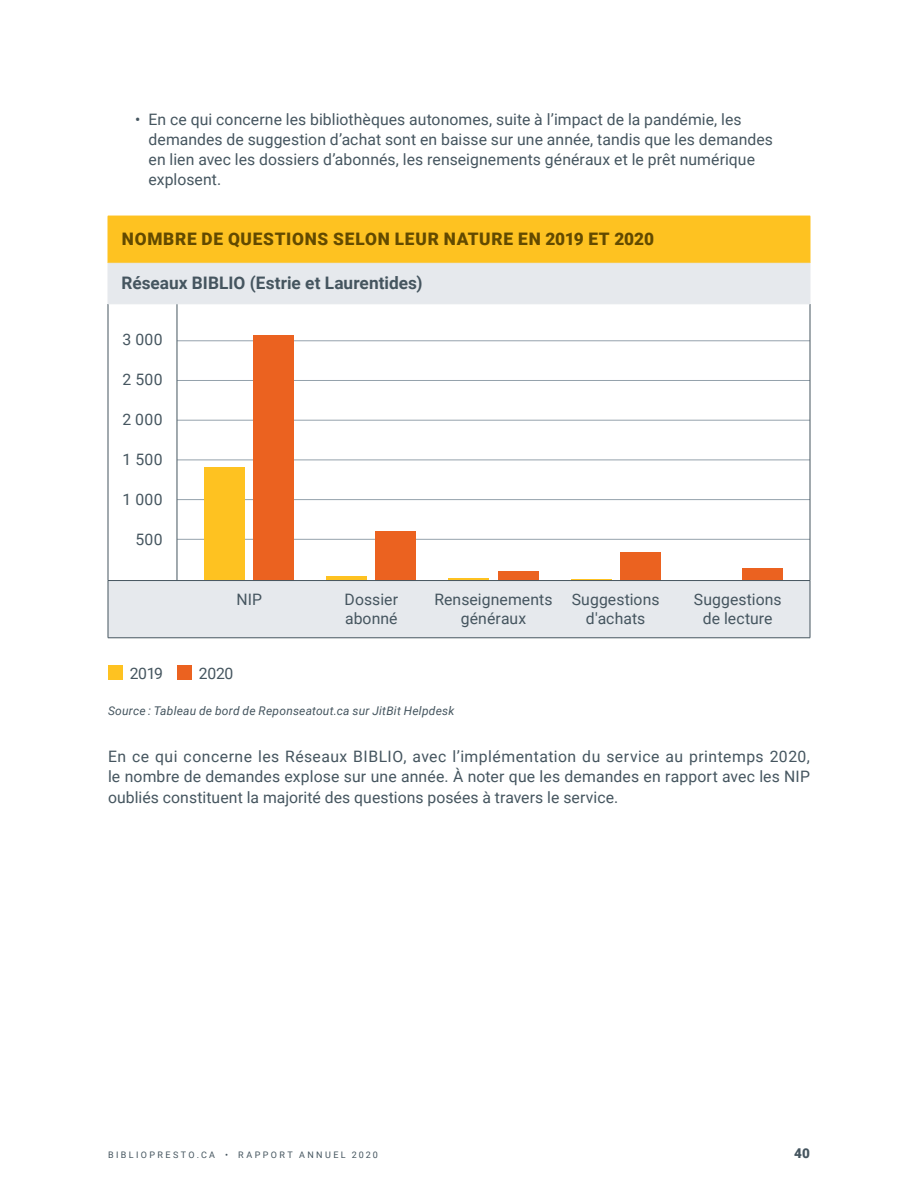
<style>
.page{position:relative;width:918px;height:1188px;background:#fff}
.page>*{position:absolute;margin:0;border:0;box-sizing:border-box;transform-origin:0 0}
.t1{font:900 17.25px "Roboto";letter-spacing:.04em;color:#624a00}
.t2{font:700 17.25px "Roboto";letter-spacing:.005em;color:#45555f}
.t3{font:15.75px/20.2px "Roboto";letter-spacing:.005em;color:#45555f;text-align:center}
.t4{font:900 13.5px "Roboto";color:#45555f}
.t5{font:italic 12px "Roboto";letter-spacing:.02em;color:#45555f}
.t6{font:9px "Roboto";letter-spacing:.265em;color:#45555f}
</style>
<div class="page">
<div style="left:108px;top:665px;width:15px;height:15px;background:#fec221"></div>
<div style="left:177px;top:665px;width:15px;height:15px;background:#eb6220"></div>
<div style="left:108px;top:216px;width:702px;height:47px;background:#fec221"></div>
<svg style="left:109px;top:264px;width:701px;height:374px"></svg>
<hr style="left:108px;top:581px;width:1px;height:57px;background:#45555f">
<hr style="left:810px;top:581px;width:1px;height:57px;background:#45555f">
<hr style="left:108px;top:638px;width:702px;height:1px;background:#45555f">
<hr style="left:108px;top:304px;width:1px;height:276px;background:#45555f">
<hr style="left:810px;top:304px;width:1px;height:276px;background:#45555f">
<hr style="left:108px;top:580px;width:702px;height:1px;background:#45555f">
<hr style="left:810px;top:216px;width:1px;height:47px;background:#fec221">
<hr style="left:108px;top:263px;width:702px;height:1px;background:#e6e9ed">
<hr style="left:108px;top:263px;width:1px;height:41px;background:#e6e9ed">
<hr style="left:810px;top:263px;width:1px;height:41px;background:#e6e9ed">
<hr style="left:108px;top:304px;width:702px;height:1px;background:#e6e9ed">
<p class="t3" style="left:148px;top:108px;width:626px;text-align:left;text-indent:-13px">• En ce qui concerne les bibliothèques autonomes, suite à l’impact de la pandémie, les demandes de suggestion d’achat sont en baisse sur une année, tandis que les demandes en lien avec les dossiers d’abonnés, les renseignements généraux et le prêt numérique explosent.</p>
<p class="t1" style="left:122px;top:227px;width:534px">NOMBRE DE QUESTIONS SELON LEUR NATURE EN 2019 ET 2020</p>
<p class="t2" style="left:121px;top:271px;width:303px">Réseaux BIBLIO (Estrie et Laurentides)</p>
<p class="t3" style="left:123px;top:329px;width:41px">3 000</p>
<p class="t3" style="left:123px;top:369px;width:41px">2 500</p>
<p class="t3" style="left:123px;top:409px;width:41px">2 000</p>
<p class="t3" style="left:123px;top:449px;width:41px">1 500</p>
<p class="t3" style="left:123px;top:489px;width:41px">1 000</p>
<p class="t3" style="left:135px;top:528px;width:29px">500</p>
<p class="t3" style="left:236px;top:589px;width:27px">NIP</p>
<p class="t3" style="left:345px;top:590px;width:55px;line-height:18.9px;text-align:left">Dossier abonné</p>
<p class="t3" style="left:434px;top:590px;width:120px;line-height:18.9px">Renseignements généraux</p>
<p class="t3" style="left:572px;top:590px;width:89px;line-height:18.9px">Suggestions d'achats</p>
<p class="t3" style="left:694px;top:590px;width:89px;line-height:18.9px">Suggestions de lecture</p>
<p class="t3" style="left:130px;top:662px;width:35px">2019</p>
<p class="t3" style="left:199px;top:662px;width:36px">2020</p>
<p class="t5" style="left:108px;top:702px;width:348px">Source : Tableau de bord de Reponseatout.ca sur JitBit Helpdesk</p>
<p class="t3" style="left:108px;top:746px;width:704px;text-align:justify">En ce qui concerne les Réseaux BIBLIO, avec l’implémentation du service au printemps 2020, le nombre de demandes explose sur une année. À noter que les demandes en rapport avec les NIP oubliés constituent la majorité des questions posées à travers le service.</p>
<p class="t6" style="left:108px;top:1148px;width:271px">BIBLIOPRESTO.CA • RAPPORT ANNUEL 2020</p>
<p class="t4" style="left:794px;top:1144px;width:17px">40</p>
</div>
